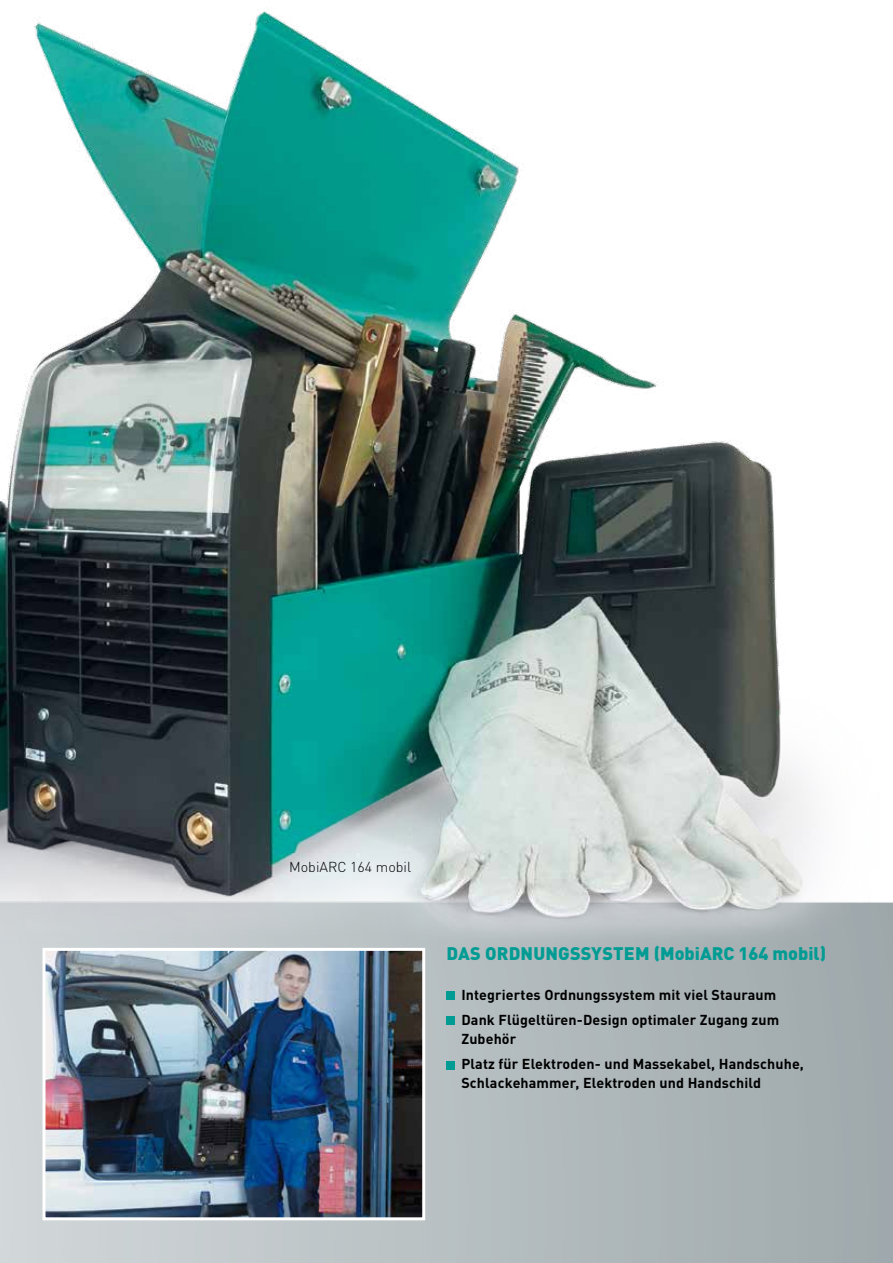
<style>
.page{position:relative;width:893px;height:1263px;background:#fff}
.page>*{position:absolute;margin:0;border:0;box-sizing:border-box;transform-origin:0 0}
.t1{font:900 18px "DIN Pro";color:#009c94}
.t2{font:700 14.25px/25.5px "DIN Pro";letter-spacing:.01em;color:#000}
.t3{font:300 14.25px "DIN Pro";color:#000}
</style>
<div class="page">
<div style="left:0;top:901px;width:893px;height:362px;background:linear-gradient(to right,#d2d7da,#9ea8ab)"></div>
<img style="left:47px;top:952px;width:374px;height:264px">
<div style="left:43px;top:948px;width:382px;height:272px;border:3px solid #fff"></div>
<img style="left:0;top:10px;width:893px;height:936px">
<div style="left:446px;top:991px;width:9px;height:8px;background:#009c94"></div>
<div style="left:446px;top:1016px;width:9px;height:9px;background:#009c94"></div>
<div style="left:446px;top:1060px;width:9px;height:9px;background:#009c94"></div>
<p class="t3" style="left:289px;top:857px;width:123px">MobiARC 164 mobil</p>
<p class="t1" style="left:447px;top:941px;width:381px">DAS ORDNUNGSSYSTEM (MobiARC 164 mobil)</p>
<p class="t2" style="left:461px;top:981px;width:319px">Integriertes Ordnungssystem mit viel Stauraum<br>Dank Flügeltüren-Design optimaler Zugang zum</p>
<p class="t2" style="left:461px;top:1025px;width:344px">Zubehör<br>Platz für Elektroden- und Massekabel, Handschuhe,</p>
<p class="t2" style="left:461px;top:1070px;width:301px">Schlackehammer, Elektroden und Handschild</p>
</div>
